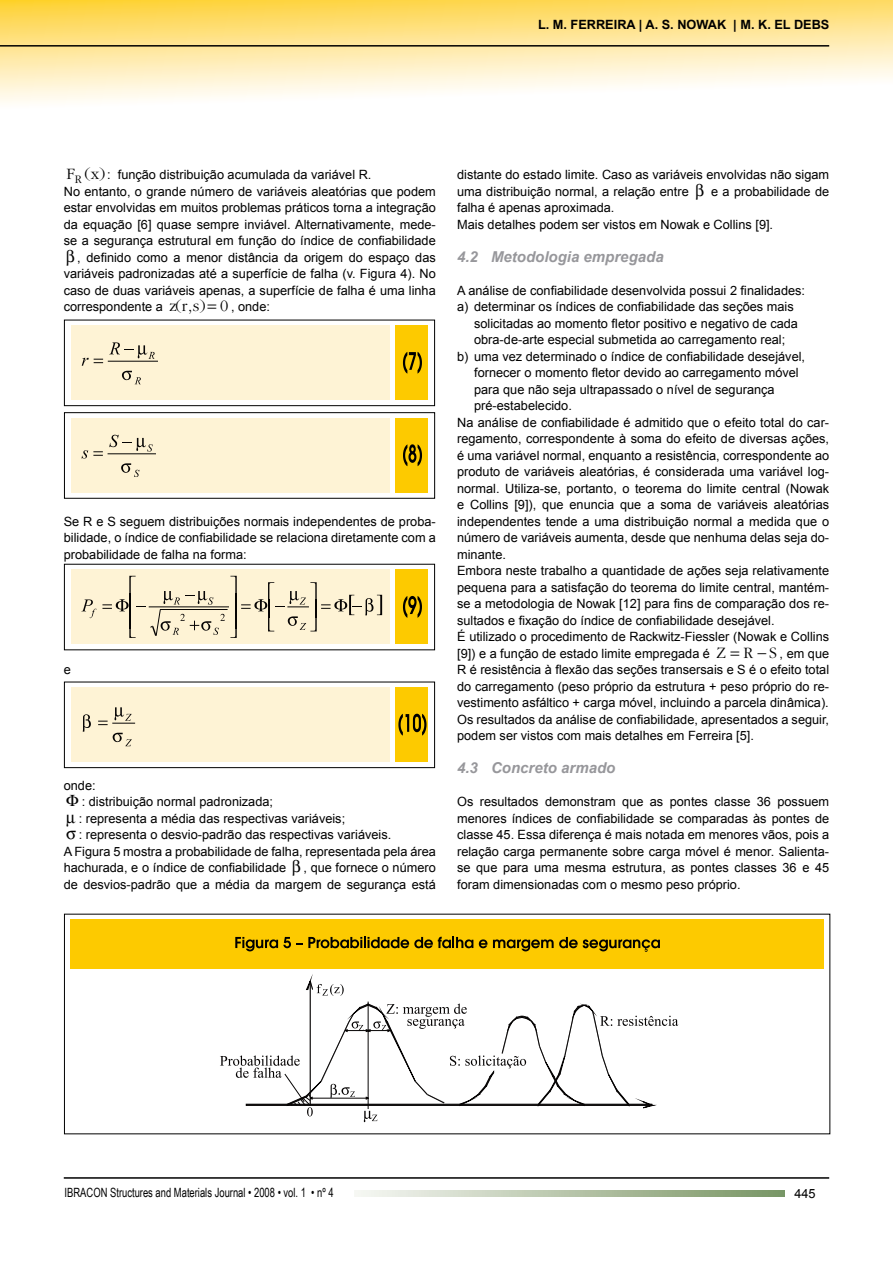
<style>
.page{position:relative;width:893px;height:1263px;background:#fff}
.page>*{position:absolute;margin:0;border:0;box-sizing:border-box;transform-origin:0 0}
.t1{font:300 16.5px "Garamond";color:#000}
.t2{font:italic 700 15px "Arial";color:#97979b}
.t3{font:12.75px/16.5px "Arial";color:#000;text-align:justify}
.t4{font:12.75px "Arial Narrow";color:#000;scale:.9 1}
.t5{font:700 12.75px "Arial";color:#000}
.t6{font:300 12px "Garamond";color:#000}
.s1{font-family:"Garamond";font-weight:300;font-size:16.5px}
</style>
<div class="page">
<svg style="left:0;top:0;width:893px;height:103px"></svg>
<hr style="left:64px;top:1177px;width:765px;height:2px;background:#000">
<hr style="left:0;top:45px;width:829px;height:2px;background:#000">
<svg style="left:354px;top:1190px;width:431px;height:6px;background:#b7c5aa"></svg>
<div style="left:64px;top:412px;width:371px;height:87px;border:1px solid #000"></div>
<div style="left:396px;top:418px;width:32px;height:75px;background:#fdca00"></div>
<div style="left:71px;top:418px;width:318px;height:75px;background:#fef3d5"></div>
<svg style="left:403px;top:444px;width:19px;height:22px"></svg>
<hr style="left:108px;top:453px;width:48px;height:1px;background:#060404">
<svg style="left:121px;top:463px;width:19px;height:14px"></svg>
<svg style="left:109px;top:435px;width:44px;height:17px"></svg>
<svg style="left:82px;top:450px;width:21px;height:8px"></svg>
<div style="left:396px;top:570px;width:32px;height:74px;background:#fdca00"></div>
<div style="left:71px;top:570px;width:318px;height:74px;background:#fef3d5"></div>
<svg style="left:403px;top:596px;width:19px;height:22px"></svg>
<svg style="left:81px;top:599px;width:15px;height:19px"></svg>
<svg style="left:102px;top:576px;width:280px;height:62px"></svg>
<div style="left:64px;top:682px;width:371px;height:86px;border:1px solid #000"></div>
<div style="left:396px;top:687px;width:32px;height:75px;background:#fdca00"></div>
<div style="left:71px;top:687px;width:318px;height:75px;background:#fef3d5"></div>
<svg style="left:398px;top:714px;width:28px;height:22px"></svg>
<svg style="left:113px;top:733px;width:19px;height:13px"></svg>
<svg style="left:83px;top:714px;width:8px;height:18px"></svg>
<svg style="left:98px;top:707px;width:37px;height:18px"></svg>
<div style="left:71px;top:919px;width:753px;height:50px;background:#fdca00"></div>
<svg style="left:235px;top:937px;width:238px;height:14px"></svg>
<svg style="left:479px;top:939px;width:8px;height:9px"></svg>
<svg style="left:493px;top:937px;width:167px;height:15px"></svg>
<svg style="left:220px;top:981px;width:458px;height:141px"></svg>
<div style="left:64px;top:320px;width:371px;height:86px;border:1px solid #000"></div>
<div style="left:396px;top:325px;width:32px;height:75px;background:#fdca00"></div>
<div style="left:71px;top:325px;width:318px;height:75px;background:#fef3d5"></div>
<svg style="left:403px;top:352px;width:19px;height:22px"></svg>
<hr style="left:108px;top:361px;width:50px;height:1px;background:#060404">
<svg style="left:122px;top:371px;width:19px;height:13px"></svg>
<svg style="left:109px;top:342px;width:46px;height:17px"></svg>
<svg style="left:82px;top:358px;width:21px;height:8px"></svg>
<p class="t5" style="left:538px;top:16px;width:293px">L. M. FERREIRA | A. S. NOWAK | M. K. EL DEBS</p>
<p class="t1" style="left:67px;top:165px;width:40px">F (x)</p>
<p class="t6" style="left:75px;top:173px;width:8px">R</p>
<p class="t3" style="left:107px;top:166px;width:266px">: função distribuição acumulada da variável R.</p>
<p class="t3" style="left:64px;top:183px;width:374px">No entanto, o grande número de variáveis aleatórias que podem</p>
<p class="t3" style="left:64px;top:199px;width:374px">estar envolvidas em muitos problemas práticos torna a integração</p>
<p class="t3" style="left:64px;top:216px;width:374px">da equação [6] quase sempre inviável. Alternativamente, mede-</p>
<p class="t3" style="left:64px;top:232px;width:374px">se a segurança estrutural em função do índice de confiabilidade</p>
<p class="t3" style="left:77px;top:249px;width:360px">, definido como a menor distância da origem do espaço das</p>
<p class="t3" style="left:64px;top:265px;width:374px">variáveis padronizadas até a superfície de falha (v. Figura 4). No</p>
<p class="t3" style="left:64px;top:282px;width:374px">caso de duas variáveis apenas, a superfície de falha é uma linha</p>
<p class="t3" style="left:64px;top:298px;width:208px">correspondente a <span class="s1">z(r,s) 0</span> , onde:</p>
<p class="t3" style="left:64px;top:513px;width:374px">Se R e S seguem distribuições normais independentes de proba&shy;bilidade, o índice de confiabilidade se relaciona diretamente com a probabilidade de falha na forma:</p>
<p class="t3" style="left:64px;top:661px;width:9px">e</p>
<p class="t3" style="left:64px;top:777px;width:33px">onde:</p>
<p class="t3" style="left:82px;top:793px;width:193px">: distribuição normal padronizada;</p>
<p class="t3" style="left:79px;top:810px;width:268px">: representa a média das respectivas variáveis;</p>
<p class="t3" style="left:79px;top:826px;width:314px">: representa o desvio-padrão das respectivas variáveis.</p>
<p class="t3" style="left:64px;top:843px;width:374px">A Figura 5 mostra a probabilidade de falha, representada pela área</p>
<p class="t3" style="left:64px;top:859px;width:224px">hachurada, e o índice de confiabilidade</p>
<p class="t3" style="left:64px;top:859px;width:374px;text-align:right">, que fornece o número<br>de desvios-padrão que a média da margem de segurança está</p>
<p class="t3" style="left:457px;top:167px;width:374px">distante do estado limite. Caso as variáveis envolvidas não sigam uma distribuição normal, a relação entre</p>
<p class="t3" style="left:711px;top:183px;width:120px">e a probabilidade de</p>
<p class="t3" style="left:457px;top:200px;width:318px">falha é apenas aproximada.<br>Mais detalhes podem ser vistos em Nowak e Collins [9].</p>
<p class="t2" style="left:457px;top:247px;width:208px">4.2 Metodologia empregada</p>
<p class="t3" style="left:457px;top:282px;width:349px">A análise de confiabilidade desenvolvida possui 2 finalidades:</p>
<p class="t3" style="left:457px;top:299px;width:338px">a) determinar os índices de confiabilidade das seções mais</p>
<p class="t3" style="left:474px;top:315px;width:325px">solicitadas ao momento fletor positivo e negativo de cada</p>
<p class="t3" style="left:474px;top:332px;width:313px">obra-de-arte especial submetida ao carregamento real;</p>
<p class="t3" style="left:457px;top:348px;width:349px">b) uma vez determinado o índice de confiabilidade desejável,</p>
<p class="t3" style="left:474px;top:365px;width:326px">fornecer o momento fletor devido ao carregamento móvel</p>
<p class="t3" style="left:474px;top:381px;width:302px">para que não seja ultrapassado o nível de segurança</p>
<p class="t3" style="left:474px;top:398px;width:99px">pré-estabelecido.</p>
<p class="t3" style="left:457px;top:414px;width:374px">Na análise de confiabilidade é admitido que o efeito total do car-</p>
<p class="t3" style="left:457px;top:431px;width:374px">regamento, correspondente à soma do efeito de diversas ações,</p>
<p class="t3" style="left:457px;top:447px;width:374px">é uma variável normal, enquanto a resistência, correspondente ao</p>
<p class="t3" style="left:457px;top:464px;width:374px">produto de variáveis aleatórias, é considerada uma variável log-</p>
<p class="t3" style="left:457px;top:480px;width:374px">normal. Utiliza-se, portanto, o teorema do limite central (Nowak</p>
<p class="t3" style="left:457px;top:497px;width:374px">e Collins [9]), que enuncia que a soma de variáveis aleatórias</p>
<p class="t3" style="left:457px;top:513px;width:374px">independentes tende a uma distribuição normal a medida que o</p>
<p class="t3" style="left:457px;top:530px;width:374px">número de variáveis aumenta, desde que nenhuma delas seja do-</p>
<p class="t3" style="left:457px;top:546px;width:50px">minante.</p>
<p class="t3" style="left:457px;top:563px;width:374px">Embora neste trabalho a quantidade de ações seja relativamente</p>
<p class="t3" style="left:457px;top:579px;width:374px">pequena para a satisfação do teorema do limite central, mantém-</p>
<p class="t3" style="left:457px;top:596px;width:374px">se a metodologia de Nowak [12] para fins de comparação dos re-</p>
<p class="t3" style="left:457px;top:612px;width:319px">sultados e fixação do índice de confiabilidade desejável.</p>
<p class="t3" style="left:457px;top:629px;width:374px">É utilizado o procedimento de Rackwitz-Fiessler (Nowak e Collins</p>
<p class="t3" style="left:457px;top:645px;width:374px">[9]) e a função de estado limite empregada é <span class="s1">Z R</span> − <span class="s1">S</span> , em que</p>
<p class="t3" style="left:457px;top:662px;width:374px">R é resistência à flexão das seções transersais e S é o efeito total</p>
<p class="t3" style="left:457px;top:678px;width:374px">do carregamento (peso próprio da estrutura + peso próprio do re-</p>
<p class="t3" style="left:457px;top:695px;width:373px">vestimento asfáltico + carga móvel, incluindo a parcela dinâmica).</p>
<p class="t3" style="left:457px;top:711px;width:374px">Os resultados da análise de confiabilidade, apresentados a seguir,</p>
<p class="t3" style="left:457px;top:728px;width:298px">podem ser vistos com mais detalhes em Ferreira [5].</p>
<p class="t2" style="left:457px;top:758px;width:160px">4.3 Concreto armado</p>
<p class="t3" style="left:457px;top:794px;width:374px">Os resultados demonstram que as pontes classe 36 possuem menores índices de confiabilidade se comparadas às pontes de classe 45. Essa diferença é mais notada em menores vãos, pois a relação carga permanente sobre carga móvel é menor. Salienta&shy;se que para uma mesma estrutura, as pontes classes 36 e 45 foram dimensionadas com o mesmo peso próprio.</p>
<p class="t4" style="left:65px;top:1183px;width:300px">IBRACON Structures and Materials Journal • 2008 • vol. 1 • nº 4</p>
<p class="t3" style="left:794px;top:1185px;width:23px">445</p>
</div>
